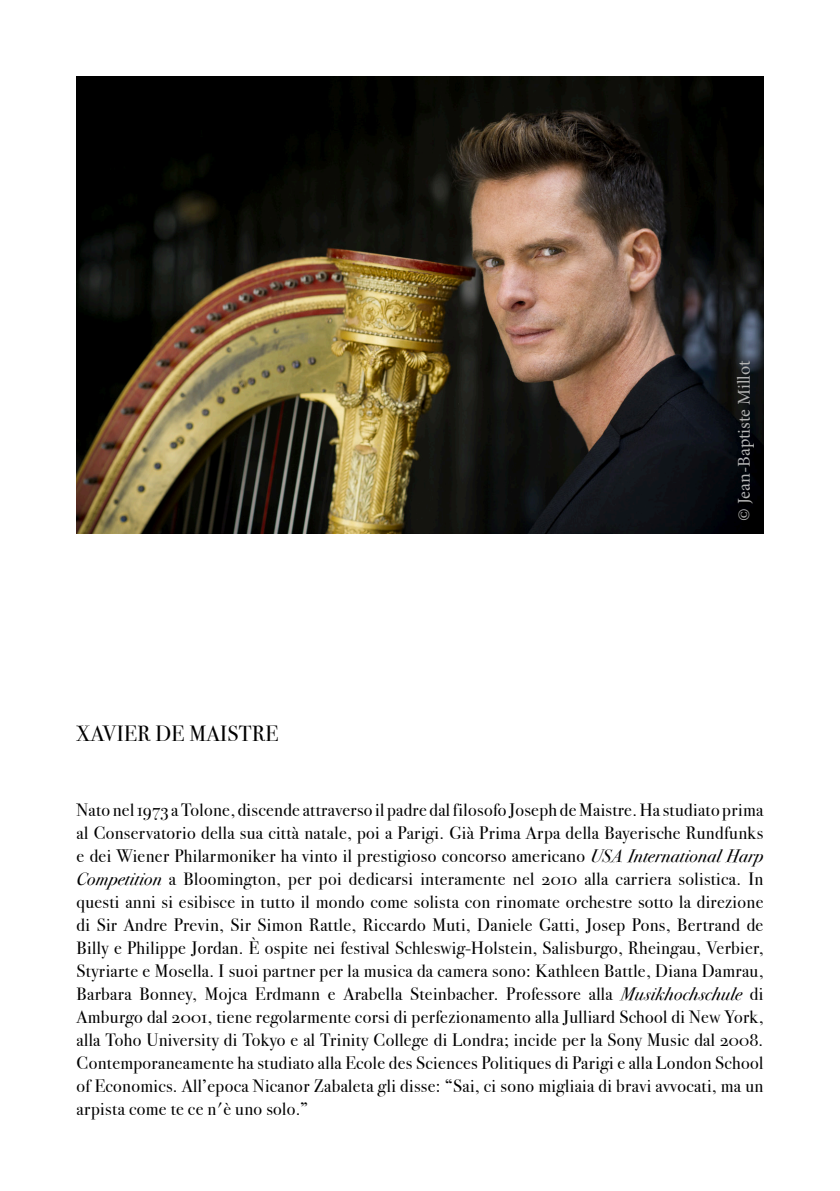
<style>
.page{position:relative;width:840px;height:1191px;background:#fff}
.page>*{position:absolute;margin:0;border:0;box-sizing:border-box;transform-origin:0 0}
.t1{font:22px "Bodoni Svty Two OSITCTT Book";letter-spacing:.02em;color:#000}
.t2{font:18px/23px "Bodoni Svty Two OSITCTT Book";letter-spacing:.02em;color:#000;text-align:justify}
.t3{font:18px "Minion Pro";letter-spacing:-.005em;color:#b4b4b4}
.s1{font-family:"Bodoni Svty Two OSITCTT Book It"}
</style>
<div class="page">
<img style="left:77px;top:76px;width:686px;height:457px">
<p class="t1" style="left:77px;top:720px;width:203px">XAVIER DE MAISTRE</p>
<p class="t3" style="left:732px;top:521px;width:162px;rotate:-90deg">© Jean-Baptiste Millot</p>
<p class="t2" style="left:77px;top:798px;width:688px">Nato nel 1973 a Tolone, discende attraverso il padre dal filosofo Joseph de Maistre. Ha studiato prima al Conservatorio della sua città natale, poi a Parigi. Già Prima Arpa della Bayerische Rundfunks e dei Wiener Philarmoniker ha vinto il prestigioso concorso americano <span class="s1">USA International Harp Competition</span> a Bloomington, per poi dedicarsi interamente nel 2010 alla carriera solistica. In questi anni si esibisce in tutto il mondo come solista con rinomate orchestre sotto la direzione di Sir Andre Previn, Sir Simon Rattle, Riccardo Muti, Daniele Gatti, Josep Pons, Bertrand de Billy e Philippe Jordan. È ospite nei festival Schleswig-Holstein, Salisburgo, Rheingau, Verbier, Styriarte e Mosella. I suoi partner per la musica da camera sono: Kathleen Battle, Diana Damrau, Barbara Bonney, Mojca Erdmann e Arabella Steinbacher. Professore alla <span class="s1">Musikhochschule</span> di Amburgo dal 2001, tiene regolarmente corsi di perfezionamento alla Julliard School di New York, alla Toho University di Tokyo e al Trinity College di Londra; incide per la Sony Music dal 2008.<br>Contemporaneamente ha studiato alla Ecole des Sciences Politiques di Parigi e alla London School of Economics. All’epoca Nicanor Zabaleta gli disse: “Sai, ci sono migliaia di bravi avvocati, ma un arpista come te ce n'è uno solo.”</p>
</div>
